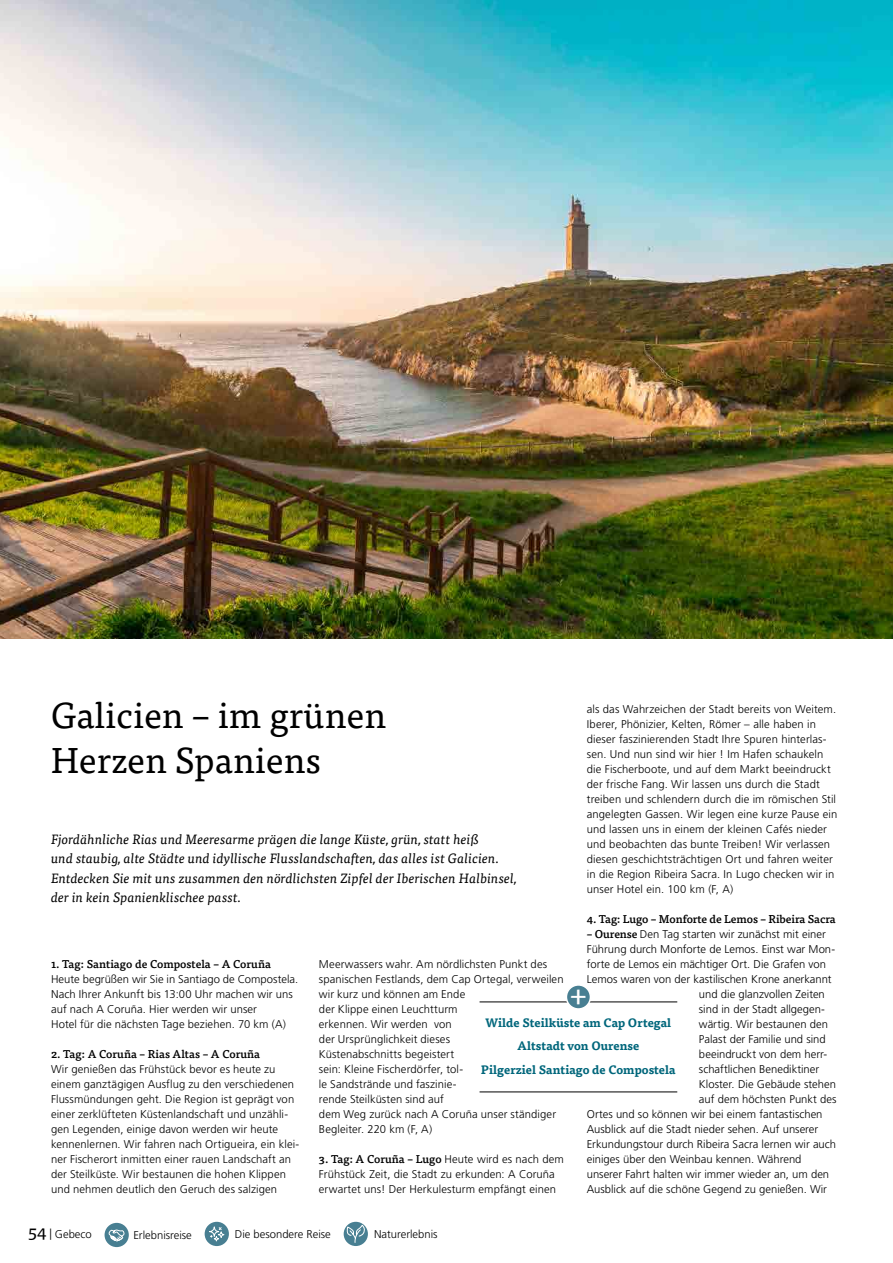
<style>
.page{position:relative;width:893px;height:1263px;background:#fff}
.page>*{position:absolute;margin:0;border:0;box-sizing:border-box;transform-origin:0 0}
.t1{font:36px/45px "Tisa OT";color:#000}
.t2{font:30px "Tisa OT";color:#fff}
.t3{font:18px "Tisa OT";color:#000}
.t4{font:italic 13.5px/19.5px "Tisa OT";letter-spacing:.005em;color:#000}
.t5{font:700 12px/23.5px "Tisa OT";color:#00667b;text-align:center}
.t6{font:300 11.25px/15px "Frutiger LT Pro";letter-spacing:.005em;color:#000}
.t7{font:500 11.25px "Tisa OT";color:#000}
.s1{font-family:"Tisa OT";font-weight:500}
.s2{font-family:"Frutiger LT Pro";font-weight:300}
.s3{font-family:"Frutiger LT Pro";font-weight:300;font-size:11.25px}
</style>
<div class="page">
<img style="left:0;top:0;width:893px;height:638px">
<hr style="left:480px;top:1092px;width:197px;height:1px;background:#000">
<hr style="left:480px;top:1002px;width:197px;height:1px;background:#000">
<div style="left:566px;top:985px;width:24px;height:24px;background:#487f92;border-radius:50%"></div>
<div style="left:566px;top:984px;width:25px;height:26px;border:2px solid #fff;border-radius:50%"></div>
<div style="left:105px;top:1223px;width:24px;height:24px;background:#487f92;border-radius:50%"></div>
<svg style="left:108px;top:1229px;width:17px;height:13px"></svg>
<div style="left:344px;top:1222px;width:24px;height:24px;background:#487f92;border-radius:50%"></div>
<svg style="left:347px;top:1222px;width:18px;height:21px"></svg>
<div style="left:205px;top:1222px;width:24px;height:24px;background:#487f92;border-radius:50%"></div>
<svg style="left:204px;top:1221px;width:25px;height:21px"></svg>
<h1 class="t1" style="left:51px;top:694px;width:337px">Galicien – im grünen<br>Herzen Spaniens</h1>
<p class="t6" style="left:587px;top:702px;width:252px">als das Wahrzeichen der Stadt bereits von Weitem.<br>Iberer, Phönizier, Kelten, Römer – alle haben in dieser faszinierenden Stadt Ihre Spuren hinterlas&shy;sen. Und nun sind wir hier ! Im Hafen schaukeln die Fischerboote, und auf dem Markt beeindruckt der frische Fang. Wir lassen uns durch die Stadt treiben und schlendern durch die im römischen Stil angelegten Gassen. Wir legen eine kurze Pause ein und lassen uns in einem der kleinen Cafés nieder und beobachten das bunte Treiben! Wir verlassen diesen geschichtsträchtigen Ort und fahren weiter in die Region Ribeira Sacra. In Lugo checken wir in unser Hotel ein. 100 km (F, A)</p>
<p class="t7" style="left:587px;top:912px;width:250px">4. Tag: Lugo – Monforte de Lemos – Ribeira Sacra</p>
<p class="t6" style="left:587px;top:927px;width:240px"><span class="s1">– Ourense</span> Den Tag starten wir zunächst mit einer</p>
<p class="t6" style="left:587px;top:942px;width:250px">Führung durch Monforte de Lemos. Einst war Mon-</p>
<p class="t6" style="left:587px;top:957px;width:241px">forte de Lemos ein mächtiger Ort. Die Grafen von</p>
<p class="t6" style="left:587px;top:972px;width:246px">Lemos waren von der kastilischen Krone anerkannt</p>
<p class="t6" style="left:699px;top:987px;width:127px">und die glanzvollen Zeiten</p>
<p class="t6" style="left:699px;top:1002px;width:128px">sind in der Stadt allgegen-</p>
<p class="t6" style="left:699px;top:1017px;width:131px">wärtig. Wir bestaunen den</p>
<p class="t6" style="left:699px;top:1032px;width:128px">Palast der Familie und sind</p>
<p class="t6" style="left:699px;top:1047px;width:130px">beeindruckt von dem herr-</p>
<p class="t6" style="left:699px;top:1062px;width:122px">schaftlichen Benediktiner</p>
<p class="t6" style="left:699px;top:1077px;width:138px">Kloster. Die Gebäude stehen</p>
<p class="t6" style="left:699px;top:1092px;width:139px">auf dem höchsten Punkt des</p>
<p class="t6" style="left:587px;top:1107px;width:237px">Ortes und so können wir bei einem fantastischen</p>
<p class="t6" style="left:587px;top:1122px;width:233px">Ausblick auf die Stadt nieder sehen. Auf unserer</p>
<p class="t6" style="left:587px;top:1137px;width:251px">Erkundungstour durch Ribeira Sacra lernen wir auch</p>
<p class="t6" style="left:587px;top:1152px;width:216px">einiges über den Weinbau kennen. Während</p>
<p class="t6" style="left:587px;top:1167px;width:244px">unserer Fahrt halten wir immer wieder an, um den</p>
<p class="t6" style="left:587px;top:1182px;width:242px">Ausblick auf die schöne Gegend zu genießen. Wir</p>
<p class="t4" style="left:51px;top:829px;width:467px">Fjordähnliche Rias und Meeresarme prägen die lange Küste, grün, statt heiß<br>und staubig, alte Städte und idyllische Flusslandschaften, das alles ist Galicien.<br>Entdecken Sie mit uns zusammen den nördlichsten Zipfel der Iberischen Halbinsel, der in kein Spanienklischee passt.</p>
<p class="t6" style="left:319px;top:957px;width:246px">Meerwassers wahr. Am nördlichsten Punkt des spanischen Festlands, dem Cap Ortegal, verweilen wir kurz und können am Ende<br>der Klippe einen Leuchtturm<br>erkennen. Wir werden von<br>der Ursprünglichkeit dieses<br>Küstenabschnitts begeistert<br>sein: Kleine Fischerdörfer, tol-<br>le Sandstrände und faszinie-<br>rende Steilküsten sind auf<br>dem Weg zurück nach A Coruña unser ständiger<br>Begleiter. 220 km (F, A)</p>
<p class="t7" style="left:319px;top:1152px;width:247px">3. Tag: A Coruña – Lugo <span class="s2">Heute wird es nach dem</span></p>
<p class="t6" style="left:319px;top:1167px;width:239px">Frühstück Zeit, die Stadt zu erkunden: A Coruña erwartet uns! Der Herkulesturm empfängt einen</p>
<p class="t7" style="left:51px;top:957px;width:221px">1. Tag: Santiago de Compostela – A Coruña</p>
<p class="t6" style="left:51px;top:972px;width:249px">Heute begrüßen wir Sie in Santiago de Compostela.<br>Nach Ihrer Ankunft bis 13:00 Uhr machen wir uns auf nach A Coruña. Hier werden wir unser<br>Hotel für die nächsten Tage beziehen. 70 km (A)</p>
<p class="t7" style="left:51px;top:1047px;width:211px">2. Tag: A Coruña – Rias Altas – A Coruña</p>
<p class="t6" style="left:51px;top:1062px;width:250px">Wir genießen das Frühstück bevor es heute zu einem ganztägigen Ausflug zu den verschiedenen Flussmündungen geht. Die Region ist geprägt von einer zerklüfteten Küstenlandschaft und unzähli&shy;gen Legenden, einige davon werden wir heute kennenlernen. Wir fahren nach Ortigueira, ein klei&shy;ner Fischerort inmitten einer rauen Landschaft an der Steilküste. Wir bestaunen die hohen Klippen und nehmen deutlich den Geruch des salzigen</p>
<h2 class="t2" style="left:570px;top:977px;width:19px">+</h2>
<p class="t5" style="left:481px;top:1011px;width:196px">Wilde Steilküste am Cap Ortegal<br>Altstadt von Ourense<br>Pilgerziel Santiago de Compostela</p>
<h3 class="t3" style="left:28px;top:1221px;width:25px">54 <span class="s3">|</span></h3>
<p class="t6" style="left:55px;top:1227px;width:38px">Gebeco</p>
<p class="t6" style="left:133px;top:1227px;width:60px">Erlebnisreise</p>
<p class="t6" style="left:235px;top:1227px;width:98px">Die besondere Reise</p>
<p class="t6" style="left:374px;top:1227px;width:65px">Naturerlebnis</p>
</div>
